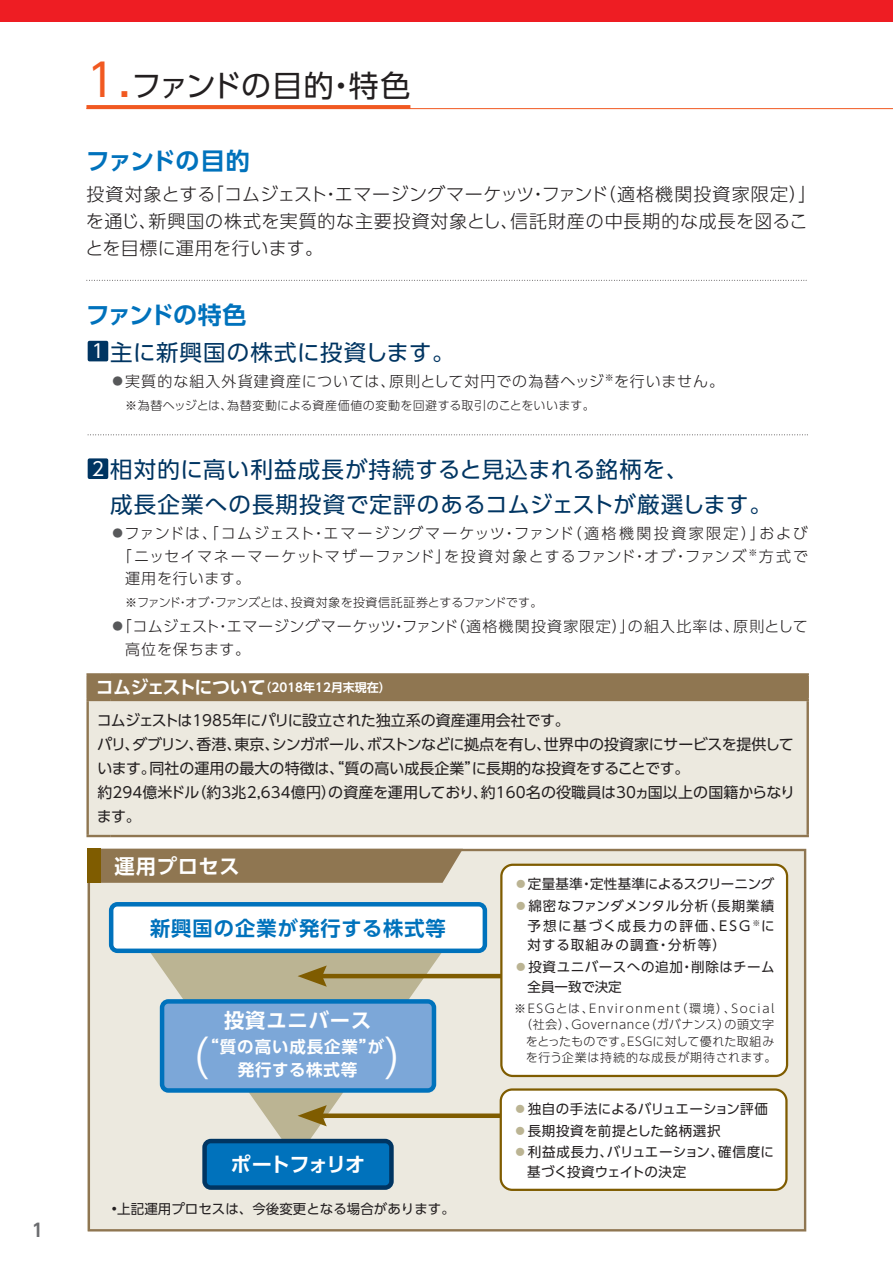
<style>
.page{position:relative;width:893px;height:1263px;background:#fff}
.page>*{position:absolute;margin:0;border:0;box-sizing:border-box;transform-origin:0 0}
.t1{font:300 45px "UD Shin Go Pro";color:#fff}
.t2{font:30px "UD Shin Go Pro";letter-spacing:-.02em;color:#231f20}
.t3{font:700 24px "UD Shin Go Pro De";letter-spacing:-.05em;color:#0072bc}
.t4{font:22.5px/34.5px "UD Shin Go Pro";letter-spacing:.05em;color:#003562}
.t5{font:22.5px "UD Shin Go Pro";letter-spacing:.02em;color:#003562}
.t6{font:700 20.25px "UD Shin Go Pro De";letter-spacing:.03em;color:#fff}
.t7{font:700 20.25px "UD Shin Go Pro De";letter-spacing:.05em;color:#0072bc}
.t8{font:700 20.25px "UD Shin Go Pro De";letter-spacing:-.065em;color:#fff}
.t9{font:300 18px/27px "UD Shin Go Pro";letter-spacing:.04em;color:#231f20}
.t10{font:700 18px "UD Shin Go Pro De";color:#6c6d70}
.t11{font:700 16.5px "UD Shin Go Pro De";letter-spacing:.05em;color:#fff}
.t12{font:15px/24px "UD Shin Go Pro";color:#231f20}
.t13{font:300 15px/22.5px "UD Shin Go Pro";letter-spacing:.045em;color:#231f20}
.t14{font:300 15px "UD Shin Go Pro";letter-spacing:.11em;color:#231f20}
.t15{font:300 15px "UD Shin Go Pro";letter-spacing:.09em;color:#231f20}
.t16{font:300 15px "UD Shin Go Pro";letter-spacing:.065em;color:#231f20}
.t17{font:13.5px/19.8px "UD Shin Go Pro";letter-spacing:.025em;color:#231f20}
.t18{font:13.5px "UD Shin Go Pro";color:#231f20}
.t19{font:13.5px "UD Shin Go Pro";letter-spacing:-.015em;color:#231f20}
.t20{font:13.5px "UD Shin Go Pro";letter-spacing:.05em;color:#231f20}
.t21{font:300 12px/16.5px "UD Shin Go Pro";letter-spacing:.05em;color:#231f20;text-align:right}
.t22{font:300 12px "UD Shin Go Pro";letter-spacing:.02em;color:#231f20}
.t23{font:300 12px "UD Shin Go Pro";letter-spacing:-.01em;color:#231f20}
.t24{font:700 12px "UD Shin Go Pro De";color:#fff}
.s1{font-size:45px;color:#f15921}
.s2{font-size:18.75px;color:#fff}
.s3{font-size:10.5px;color:#57585a}
.s4{font-size:18px}
.s5{color:#bbb493}
</style>
<div class="page">
<div style="left:0;top:0;width:893px;height:21px;background:#ee1d23"></div>
<svg style="left:87px;top:280px;width:720px;height:1px"></svg>
<div style="left:88px;top:674px;width:720px;height:26px;background:#8f7651"></div>
<div style="left:88px;top:700px;width:720px;height:136px;background:#ece9df"></div>
<hr style="left:806px;top:676px;width:3px;height:23px;background:#8f7651">
<hr style="left:806px;top:701px;width:3px;height:134px;background:#8f7651">
<hr style="left:86px;top:673px;width:24px;height:3px;background:#8f7651">
<hr style="left:86px;top:676px;width:3px;height:23px;background:#8f7651">
<hr style="left:110px;top:673px;width:699px;height:3px;background:#8f7651">
<hr style="left:86px;top:699px;width:24px;height:2px;background:#8f7651">
<hr style="left:110px;top:699px;width:699px;height:2px;background:#8f7651">
<hr style="left:86px;top:701px;width:3px;height:134px;background:#8f7651">
<hr style="left:86px;top:835px;width:24px;height:2px;background:#8f7651">
<hr style="left:110px;top:835px;width:699px;height:2px;background:#8f7651">
<div style="left:88px;top:341px;width:20px;height:20px;background:#003562;border-radius:2px"></div>
<svg style="left:88px;top:434px;width:720px;height:1px"></svg>
<div style="left:88px;top:458px;width:20px;height:21px;background:#003562;border-radius:2px"></div>
<svg style="left:88px;top:849px;width:718px;height:382px;background:#e2ded0"></svg>
<hr style="left:320px;top:974px;width:196px;height:4px;background:#7f5c00">
<svg style="left:298px;top:965px;width:29px;height:22px"></svg>
<div style="left:320px;top:1113px;width:196px;height:5px;background:#7f5c00"></div>
<svg style="left:298px;top:1105px;width:29px;height:21px"></svg>
<div style="left:501px;top:865px;width:286px;height:211px;background:#fff;border-radius:11px"></div>
<div style="left:500px;top:864px;width:288px;height:213px;border:2px solid #7f5c00;border-radius:11px"></div>
<div style="left:501px;top:1089px;width:285px;height:101px;background:#fff;border-radius:11px"></div>
<div style="left:500px;top:1088px;width:288px;height:103px;border:2px solid #7f5c00;border-radius:11px"></div>
<svg style="left:109px;top:902px;width:378px;height:51px"></svg>
<svg style="left:202px;top:1139px;width:192px;height:51px;background:#0366a9"></svg>
<div style="left:101px;top:849px;width:362px;height:34px;background:#8f7651"></div>
<div style="left:88px;top:849px;width:13px;height:34px;background:#7f5c00"></div>
<svg style="left:160px;top:999px;width:276px;height:94px;background:#6ea1d4"></svg>
<hr style="left:86px;top:108px;width:807px;height:1px;background:#f15921">
<svg style="left:86px;top:105px;width:324px;height:4px"></svg>
<p class="t10" style="left:32px;top:1215px;width:13px">1</p>
<h2 class="t2" style="left:86px;top:61px;width:325px"><span class="s1">1.</span>ファンドの目的・特色</h2>
<h3 class="t3" style="left:86px;top:141px;width:166px">ファンドの目的</h3>
<p class="t9" style="left:85px;top:180px;width:732px">投資対象とする「コムジェスト・エマージングマーケッツ・ファンド（適格機関投資家限定）」を通じ、新興国の株式を実質的な主要投資対象とし、信託財産の中長期的な成長を図ることを目標に運用を行います。</p>
<h3 class="t3" style="left:86px;top:296px;width:162px">ファンドの特色</h3>
<h3 class="t5" style="left:92px;top:334px;width:364px"><span class="s2">1</span> 主に新興国の株式に投資します。</h3>
<p class="t16" style="left:112px;top:369px;width:613px"><span class="s3">●</span> 実質的な組入外貨建資産については、原則として対円での為替ヘッジ<sup>※</sup>を行いません。</p>
<p class="t22" style="left:125px;top:396px;width:471px">※為替ヘッジとは、為替変動による資産価値の変動を回避する取引のことをいいます。</p>
<h3 class="t4" style="left:110px;top:452px;width:663px;text-indent:-18px"><span class="s2">2</span> 相対的に高い利益成長が持続すると見込まれる銘柄を、<br>成長企業への長期投資で定評のあるコムジェストが厳選します。</h3>
<p class="t14" style="left:112px;top:521px;width:697px"><span class="s3">●</span>ファンドは、「コムジェスト・エマージングマーケッツ・ファンド（適格機関投資家限定）」および</p>
<p class="t15" style="left:117px;top:544px;width:692px">「ニッセイマネーマーケットマザーファンド」を投資対象とするファンド・オブ・ファンズ <sup>※</sup>方式で</p>
<p class="t13" style="left:125px;top:567px;width:127px">運用を行います。</p>
<p class="t23" style="left:125px;top:593px;width:419px">※ファンド・オブ・ファンズとは、投資対象を投資信託証券とするファンドです。</p>
<p class="t13" style="left:125px;top:615px;width:684px;text-indent:-13px"><span class="s3">●</span>「コムジェスト・エマージングマーケッツ・ファンド（適格機関投資家限定）」の組入比率は、原則として高位を保ちます。</p>
<p class="t24" style="left:96px;top:677px;width:297px"><span class="s4">コムジェストについて</span>（2018年12月末現在）</p>
<p class="t12" style="left:97px;top:707px;width:700px">コムジェストは1985年にパリに設立された独立系の資産運用会社です。<br>パリ、ダブリン、香港、東京、シンガポール、ボストンなどに拠点を有し、世界中の投資家にサービスを提供しています。同社の運用の最大の特徴は、“質の高い成長企業”に長期的な投資をすることです。<br>約294億米ドル（約3兆2,634億円）の資産を運用しており、約160名の役職員は30ヵ国以上の国籍からなります。</p>
<h3 class="t6" style="left:114px;top:850px;width:208px">運用プロセスイメージ</h3>
<p class="t19" style="left:514px;top:873px;width:262px"><span class="s5">●</span>定量基準・定性基準によるスクリーニング</p>
<p class="t17" style="left:528px;top:895px;width:249px;text-align:justify;text-indent:-14px"><span class="s5">●</span>綿密なファンダメンタル分析（長期業績予想に基づく成長力の評価、ESG <sup>※</sup>に対する取組みの調査・分析等）</p>
<p class="t17" style="left:528px;top:956px;width:248px;text-indent:-14px"><span class="s5">●</span>投資ユニバースへの追加・削除はチーム全員一致で決定</p>
<p class="t21" style="left:514px;top:999px;width:264px">※ESGとは、Environment（環境）、Social（社会）、Governance（ガバナンス）の頭文字をとったものです。ESGに対して優れた取組みを行う企業は持続的な成長が期待されます。</p>
<h3 class="t7" style="left:150px;top:911px;width:297px">新興国の企業が発行する株式等</h3>
<h3 class="t6" style="left:224px;top:1004px;width:149px">投資ユニバース</h3>
<p class="t11" style="left:203px;top:1033px;width:183px">“質の高い成長企業”が</p>
<h1 class="t1" style="left:164px;top:1021px;width:46px">（</h1>
<h1 class="t1" style="left:384px;top:1021px;width:46px">）</h1>
<p class="t11" style="left:238px;top:1056px;width:121px">発行する株式等</p>
<h3 class="t8" style="left:231px;top:1148px;width:136px">ポートフォリオ</h3>
<p class="t18" style="left:112px;top:1198px;width:345px">•上記運用プロセスは、今後変更となる場合があります。</p>
<p class="t17" style="left:513px;top:1099px;width:256px"><span class="s5">●</span>独自の手法によるバリュエーション評価</p>
<p class="t20" style="left:513px;top:1119px;width:209px"><span class="s5">●</span>長期投資を前提とした銘柄選択</p>
<p class="t17" style="left:527px;top:1141px;width:249px;text-indent:-14px"><span class="s5">●</span>利益成長力、バリュエーション、確信度に基づく投資ウェイトの決定</p>
</div>
